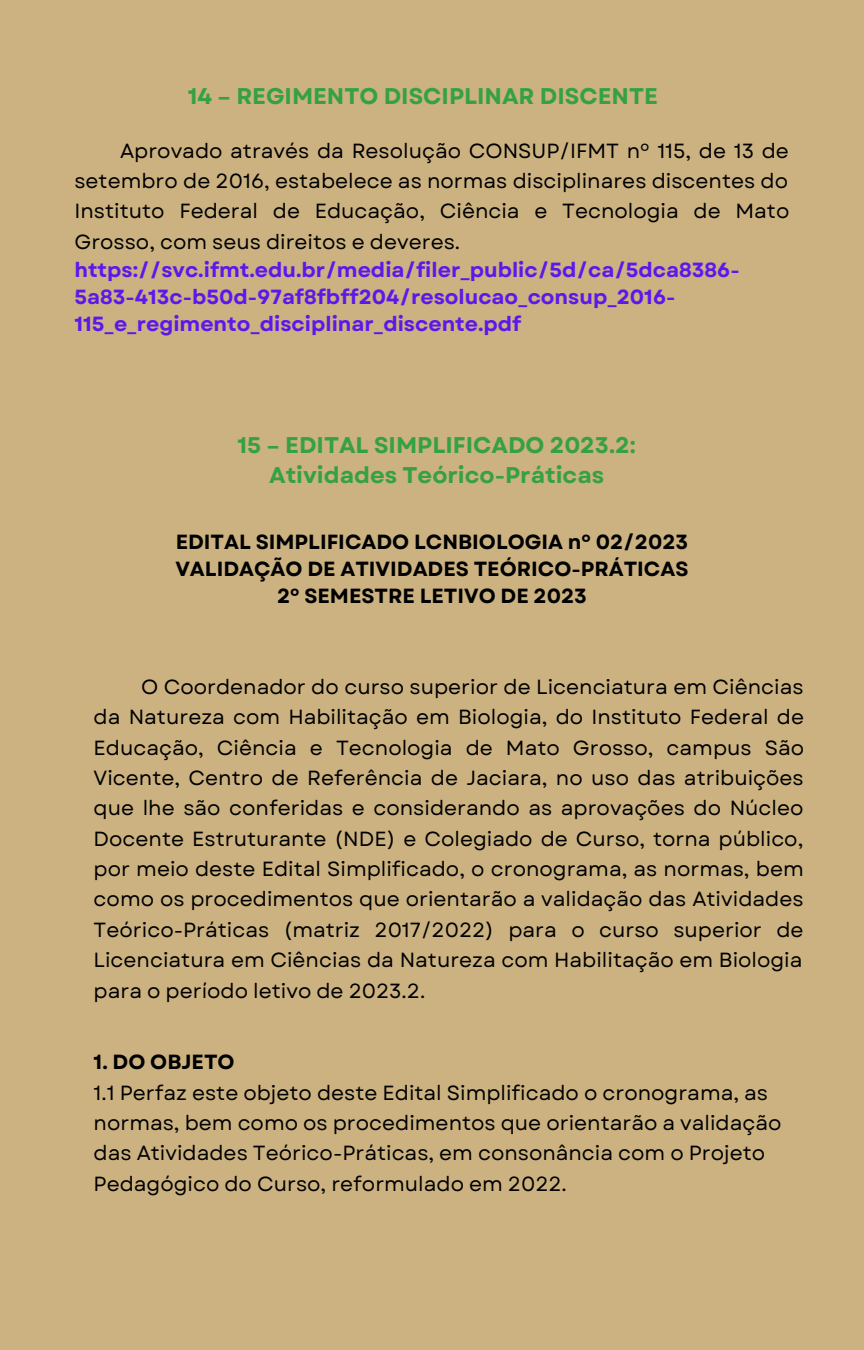
<style>
.page{position:relative;width:864px;height:1350px;background:#cbb280}
.page>*{position:absolute;margin:0;border:0;box-sizing:border-box;transform-origin:0 0}
.t1{font:700 22.72px "Garet";color:#35a143}
.t2{font:20.47px/30.4px "Garet";color:#000;text-align:justify}
.t3{font:700 20.47px/27px "Garet";color:#5e17eb}
.t4{font:700 20.47px "Garet";color:#000}
</style>
<div class="page">
<p class="t1" style="left:188px;top:80px;width:471px">14 – REGIMENTO DISCIPLINAR DISCENTE</p>
<p class="t2" style="left:74px;top:135px;width:716px;text-indent:46px">Aprovado através da Resolução CONSUP/IFMT nº 115, de 13 de setembro de 2016, estabelece as normas disciplinares discentes do Instituto Federal de Educação, Ciência e Tecnologia de Mato Grosso, com seus direitos e deveres.</p>
<p class="t3" style="left:74px;top:257px;width:667px">https://svc.ifmt.edu.br/media/filer_public/5d/ca/5dca8386-<br>5a83-413c-b50d-97af8fbff204/resolucao_consup_2016-<br>115_e_regimento_disciplinar_discente.pdf</p>
<p class="t1" style="left:238px;top:428px;width:400px">15 – EDITAL SIMPLIFICADO 2023.2:</p>
<p class="t1" style="left:269px;top:459px;width:337px">Atividades Teórico-Práticas</p>
<p class="t4" style="left:176px;top:527px;width:514px">EDITAL SIMPLIFICADO LCNBIOLOGIA nº 02/2023</p>
<p class="t4" style="left:175px;top:554px;width:515px">VALIDAÇÃO DE ATIVIDADES TEÓRICO-PRÁTICAS</p>
<p class="t4" style="left:277px;top:581px;width:311px">2º SEMESTRE LETIVO DE 2023</p>
<p class="t2" style="left:94px;top:672px;width:712px;text-indent:47px">O Coordenador do curso superior de Licenciatura em Ciências da Natureza com Habilitação em Biologia, do Instituto Federal de Educação, Ciência e Tecnologia de Mato Grosso, campus São Vicente, Centro de Referência de Jaciara, no uso das atribuições que lhe são conferidas e considerando as aprovações do Núcleo Docente Estruturante (NDE) e Colegiado de Curso, torna público, por meio deste Edital Simplificado, o cronograma, as normas, bem como os procedimentos que orientarão a validação das Atividades Teórico-Práticas (matriz 2017/2022) para o curso superior de Licenciatura em Ciências da Natureza com Habilitação em Biologia para o período letivo de 2023.2.</p>
<p class="t4" style="left:94px;top:1047px;width:142px">1. DO OBJETO</p>
<p class="t2" style="left:94px;top:1077px;width:689px;text-align:left">1.1 Perfaz este objeto deste Edital Simplificado o cronograma, as normas, bem como os procedimentos que orientarão a validação das Atividades Teórico-Práticas, em consonância com o Projeto Pedagógico do Curso, reformulado em 2022.</p>
</div>
